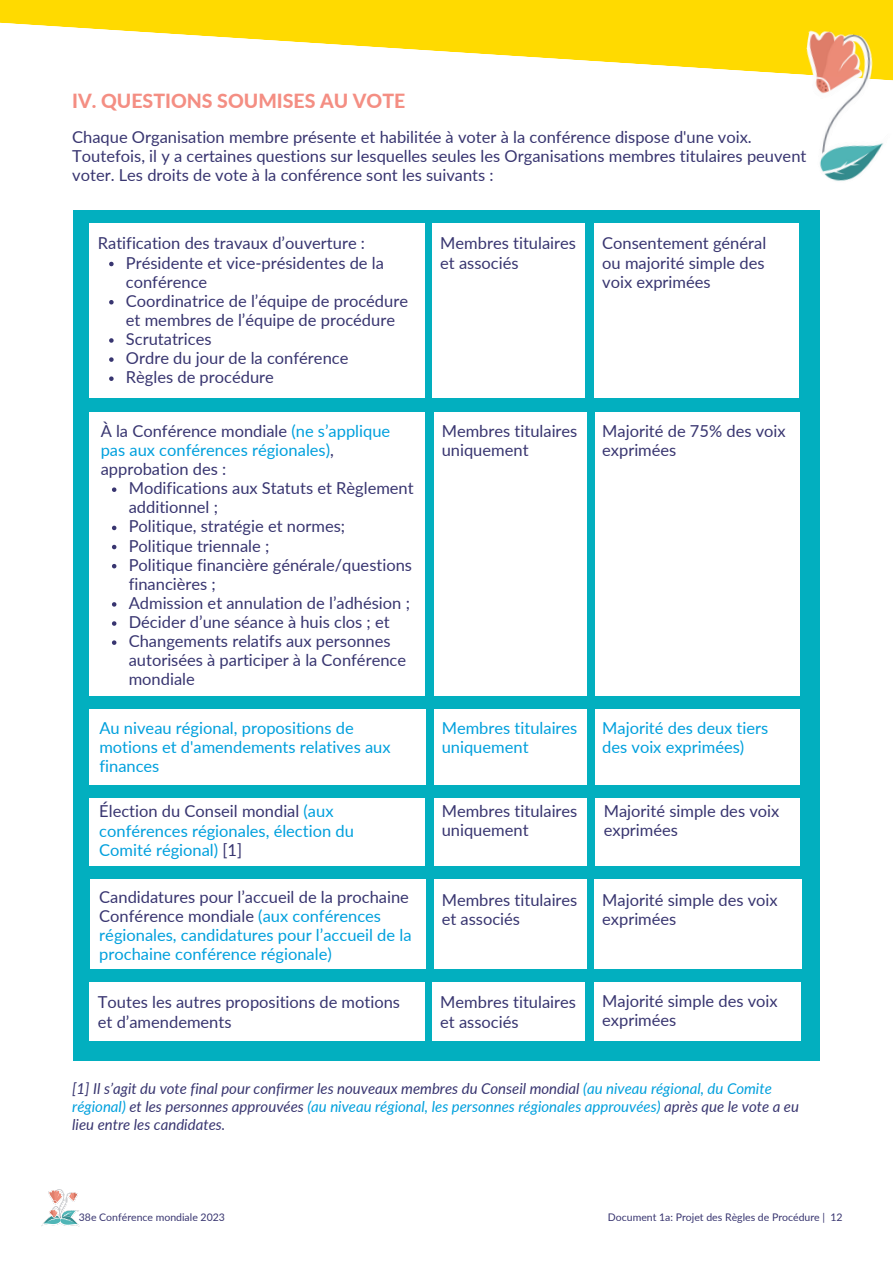
<style>
.page{position:relative;width:893px;height:1264px;background:#fff}
.page>*{position:absolute;margin:0;border:0;box-sizing:border-box;transform-origin:0 0}
.t1{font:800 19.5px "Lato";color:#f48e83}
.t2{font:16.5px/19px "Lato";color:#383570}
.t3{font:16.5px/19px "Lato";color:#00a0dd}
.t4{font:italic 15px/18px "Lato";color:#383570}
.t5{font:10.5px "Lato";color:#383570}
.s1{color:#383570}
.s2{color:#00a0dd}
</style>
<div class="page">
<div style="left:74px;top:210px;width:745px;height:850px;background:#02afbf"></div>
<div style="left:89px;top:223px;width:335px;height:175px;background:#fff"></div>
<div style="left:89px;top:708px;width:336px;height:76px;background:#fff"></div>
<div style="left:90px;top:797px;width:335px;height:68px;background:#fff"></div>
<div style="left:90px;top:878px;width:335px;height:90px;background:#fff"></div>
<div style="left:432px;top:223px;width:153px;height:175px;background:#fff"></div>
<div style="left:434px;top:708px;width:152px;height:76px;background:#fff"></div>
<div style="left:434px;top:797px;width:152px;height:68px;background:#fff"></div>
<div style="left:434px;top:878px;width:152px;height:90px;background:#fff"></div>
<div style="left:594px;top:223px;width:204px;height:175px;background:#fff"></div>
<div style="left:594px;top:708px;width:205px;height:76px;background:#fff"></div>
<div style="left:594px;top:797px;width:205px;height:68px;background:#fff"></div>
<div style="left:594px;top:878px;width:207px;height:90px;background:#fff"></div>
<div style="left:89px;top:982px;width:335px;height:58px;background:#fff"></div>
<div style="left:432px;top:982px;width:153px;height:58px;background:#fff"></div>
<div style="left:594px;top:982px;width:206px;height:58px;background:#fff"></div>
<svg style="left:109px;top:262px;width:5px;height:4px"></svg>
<svg style="left:109px;top:300px;width:5px;height:4px"></svg>
<svg style="left:109px;top:338px;width:5px;height:5px"></svg>
<svg style="left:109px;top:357px;width:5px;height:5px"></svg>
<svg style="left:109px;top:376px;width:5px;height:5px"></svg>
<svg style="left:0;top:0;width:892px;height:74px;fill:#ffda00"></svg>
<img style="left:790px;top:29px;width:102px;height:152px">
<div style="left:89px;top:412px;width:335px;height:283px;background:#fff"></div>
<svg style="left:112px;top:487px;width:4px;height:5px"></svg>
<svg style="left:112px;top:525px;width:4px;height:5px"></svg>
<svg style="left:112px;top:545px;width:4px;height:4px"></svg>
<svg style="left:112px;top:564px;width:4px;height:4px"></svg>
<svg style="left:112px;top:602px;width:4px;height:4px"></svg>
<svg style="left:112px;top:621px;width:4px;height:4px"></svg>
<svg style="left:112px;top:640px;width:4px;height:5px"></svg>
<div style="left:434px;top:412px;width:152px;height:283px;background:#fff"></div>
<div style="left:594px;top:412px;width:205px;height:283px;background:#fff"></div>
<img style="left:42px;top:1189px;width:37px;height:37px">
<p class="t1" style="left:72px;top:89px;width:334px">IV. QUESTIONS SOUMISES AU VOTE</p>
<p class="t2" style="left:72px;top:127px;width:735px">Chaque Organisation membre présente et habilitée à voter à la conférence dispose d'une voix.<br>Toutefois, il y a certaines questions sur lesquelles seules les Organisations membres titulaires peuvent voter. Les droits de vote à la conférence sont les suivants :</p>
<p class="t2" style="left:98px;top:233px;width:269px">Ratification des travaux d’ouverture :</p>
<p class="t2" style="left:126px;top:252px;width:284px">Présidente et vice-présidentes de la conférence<br>Coordinatrice de l’équipe de procédure et membres de l’équipe de procédure<br>Scrutatrices<br>Ordre du jour de la conférence<br>Règles de procédure</p>
<p class="t2" style="left:440px;top:233px;width:137px">Membres titulaires et associés</p>
<p class="t2" style="left:602px;top:233px;width:165px;text-align:justify">Consentement général ou majorité simple des voix exprimées</p>
<p class="t3" style="left:101px;top:421px;width:291px"><span class="s1">À la Conférence mondiale</span> (ne s’applique pas aux conférences régionales)<span class="s1">, approbation des :</span></p>
<p class="t2" style="left:441px;top:421px;width:137px">Membres titulaires uniquement</p>
<p class="t2" style="left:602px;top:421px;width:185px">Majorité de 75% des voix exprimées</p>
<p class="t2" style="left:129px;top:478px;width:286px">Modifications aux Statuts et Règlement additionnel ;<br>Politique, stratégie et normes;<br>Politique triennale ;<br>Politique financière générale/questions financières ;<br>Admission et annulation de l’adhésion ;<br>Décider d’une séance à huis clos ; et<br>Changements relatifs aux personnes autorisées à participer à la Conférence mondiale</p>
<p class="t3" style="left:99px;top:717px;width:293px">Au niveau régional, propositions de motions et d'amendements relatives aux finances</p>
<p class="t3" style="left:99px;top:801px;width:256px"><span class="s1">Élection du Conseil mondial</span> (aux conférences régionales, élection du<br>Comité régional) <span class="s1">[1]</span></p>
<p class="t3" style="left:441px;top:717px;width:137px">Membres titulaires uniquement</p>
<p class="t2" style="left:441px;top:801px;width:137px">Membres titulaires uniquement</p>
<p class="t3" style="left:602px;top:717px;width:168px">Majorité des deux tiers des voix exprimées)</p>
<p class="t2" style="left:603px;top:801px;width:177px">Majorité simple des voix exprimées</p>
<p class="t3" style="left:99px;top:886px;width:314px"><span class="s1">Candidatures pour l’accueil de la prochaine Conférence mondiale</span> (aux conférences régionales, candidatures pour l’accueil de la prochaine conférence régionale)</p>
<p class="t2" style="left:441px;top:889px;width:137px">Membres titulaires et associés</p>
<p class="t2" style="left:602px;top:889px;width:177px">Majorité simple des voix exprimées</p>
<p class="t2" style="left:98px;top:992px;width:304px">Toutes les autres propositions de motions et d’amendements</p>
<p class="t2" style="left:440px;top:992px;width:137px">Membres titulaires et associés</p>
<p class="t2" style="left:602px;top:991px;width:177px">Majorité simple des voix exprimées</p>
<p class="t4" style="left:72px;top:1078px;width:728px">[1] Il s’agit du vote final pour confirmer les nouveaux membres du Conseil mondial <span class="s2">(au niveau régional, du Comite régional)</span> et les personnes approuvées <span class="s2">(au niveau régional, les personnes régionales approuvées)</span> après que le vote a eu lieu entre les candidates.</p>
<p class="t5" style="left:79px;top:1210px;width:147px">38e Conférence mondiale 2023</p>
<p class="t5" style="left:608px;top:1210px;width:236px">Document 1a: Projet des Règles de Procédure | 12</p>
</div>
